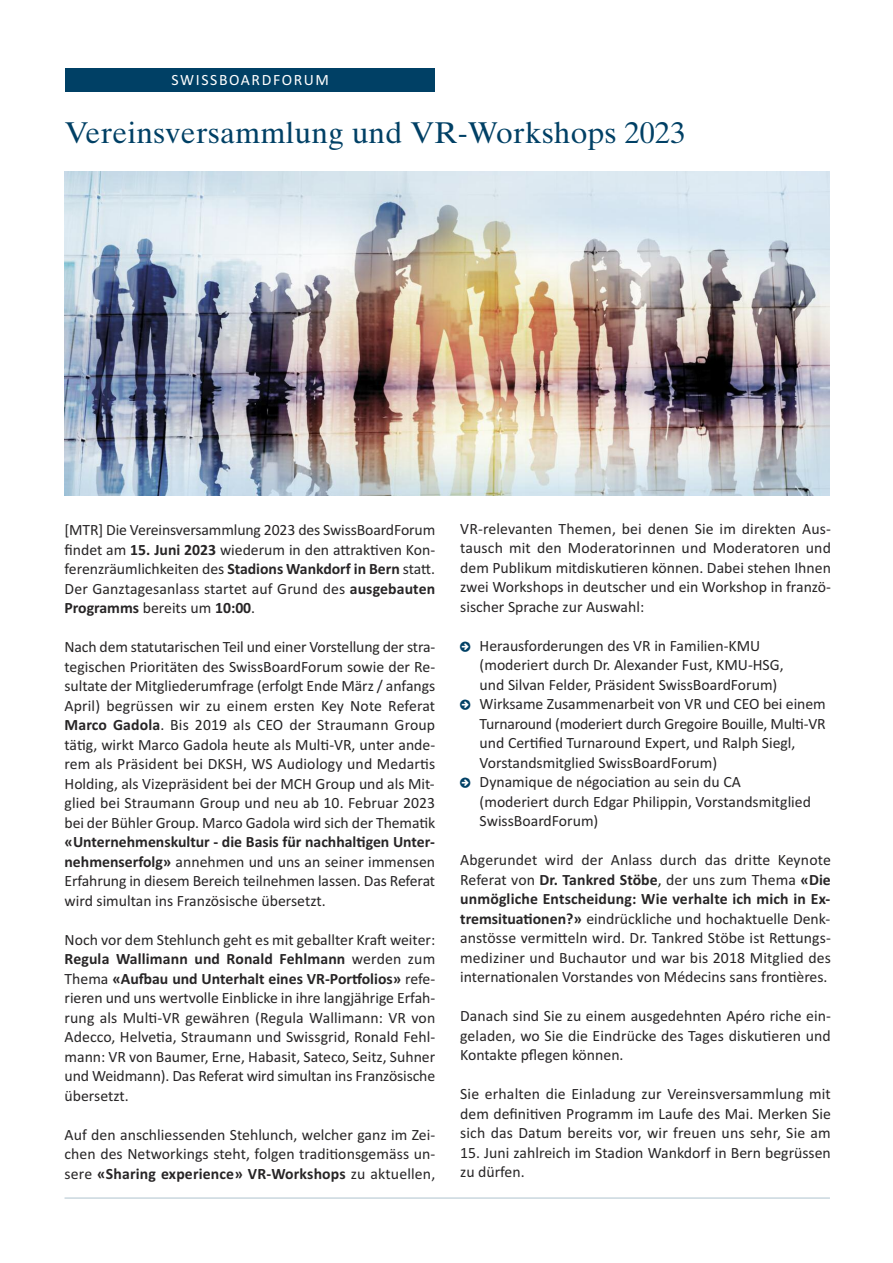
<style>
.page{position:relative;width:893px;height:1263px;background:#fff}
.page>*{position:absolute;margin:0;border:0;box-sizing:border-box;transform-origin:0 0}
.t1{font:30px "Times Ten";letter-spacing:.01em;color:#004065}
.t2{font:15.75px/19.5px "Calibri";color:#272526;text-align:justify}
.t3{font:15.75px "Calibri";letter-spacing:.1em;color:#fff}
.s1{font-weight:700}
</style>
<div class="page">
<div style="left:65px;top:68px;width:370px;height:24px;background:#004065"></div>
<hr style="left:65px;top:1197px;width:765px;height:1px;background:#b3c6d1">
<img style="left:65px;top:172px;width:765px;height:323px">
<p class="t3" style="left:172px;top:70px;width:159px">SWISSBOARDFORUM</p>
<h1 class="t1" style="left:65px;top:122px;width:622px">Vereinsversammlung und VR-Workshops 2023</h1>
<p class="t2" style="left:65px;top:520px;width:372px">[MTR] Die Vereinsversammlung 2023 des SwissBoardForum findet am <span class="s1">15. Juni 2023</span> wiederum in den attraktiven Kon&shy;ferenzräumlichkeiten des <span class="s1">Stadions Wankdorf in Bern</span> statt.<br>Der Ganztagesanlass startet auf Grund des <span class="s1">ausgebauten Programms</span> bereits um <span class="s1">10:00</span>.</p>
<p class="t2" style="left:65px;top:637px;width:372px">Nach dem statutarischen Teil und einer Vorstellung der stra&shy;tegischen Prioritäten des SwissBoardForum sowie der Re&shy;sultate der Mitgliederumfrage (erfolgt Ende März / anfangs April) begrüssen wir zu einem ersten Key Note Referat <span class="s1">Marco Gadola</span>. Bis 2019 als CEO der Straumann Group tätig, wirkt Marco Gadola heute als Multi-VR, unter ande&shy;rem als Präsident bei DKSH, WS Audiology und Medartis Holding, als Vizepräsident bei der MCH Group und als Mit&shy;glied bei Straumann Group und neu ab 10. Februar 2023 bei der Bühler Group. Marco Gadola wird sich der Thematik</p>
<p class="t2" style="left:65px;top:832px;width:372px"><span class="s1">«Unternehmenskultur - die Basis für nachhaltigen Unter&shy;nehmenserfolg»</span> annehmen und uns an seiner immensen Erfahrung in diesem Bereich teilnehmen lassen. Das Referat wird simultan ins Französische übersetzt.</p>
<p class="t2" style="left:65px;top:929px;width:372px">Noch vor dem Stehlunch geht es mit geballter Kraft weiter:<br><span class="s1">Regula Wallimann und Ronald Fehlmann</span> werden zum Thema <span class="s1">«Aufbau und Unterhalt eines VR-Portfolios»</span> refe&shy;rieren und uns wertvolle Einblicke in ihre langjährige Erfah&shy;rung als Multi-VR gewähren (Regula Wallimann: VR von Adecco, Helvetia, Straumann und Swissgrid, Ronald Fehl&shy;mann: VR von Baumer, Erne, Habasit, Sateco, Seitz, Suhner und Weidmann). Das Referat wird simultan ins Französische übersetzt.</p>
<p class="t2" style="left:65px;top:1124px;width:372px">Auf den anschliessenden Stehlunch, welcher ganz im Zei&shy;chen des Networkings steht, folgen traditionsgemäss un&shy;sere <span class="s1">«Sharing experience» VR-Workshops</span> zu aktuellen,</p>
<p class="t2" style="left:460px;top:518px;width:372px">VR-relevanten Themen, bei denen Sie im direkten Aus&shy;tausch mit den Moderatorinnen und Moderatoren und dem Publikum mitdiskutieren können. Dabei stehen Ihnen zwei Workshops in deutscher und ein Workshop in franzö&shy;sischer Sprache zur Auswahl:</p>
<p class="t2" style="left:480px;top:635px;width:348px;text-align:left">Herausforderungen des VR in Familien-KMU (moderiert durch Dr. Alexander Fust, KMU-HSG,<br>und Silvan Felder, Präsident SwissBoardForum)<br>Wirksame Zusammenarbeit von VR und CEO bei einem Turnaround (moderiert durch Gregoire Bouille, Multi-VR und Certified Turnaround Expert, und Ralph Siegl, Vorstandsmitglied SwissBoardForum)<br>Dynamique de négociation au sein du CA<br>(moderiert durch Edgar Philippin, Vorstandsmitglied SwissBoardForum)</p>
<p class="t2" style="left:460px;top:850px;width:372px">Abgerundet wird der Anlass durch das dritte Keynote Referat von <span class="s1">Dr. Tankred Stöbe</span>, der uns zum Thema <span class="s1">«Die unmögliche Entscheidung: Wie verhalte ich mich in Ex&shy;tremsituationen?»</span> eindrückliche und hochaktuelle Denk&shy;anstösse vermitteln wird. Dr. Tankred Stöbe ist Rettungs&shy;mediziner und Buchautor und war bis 2018 Mitglied des internationalen Vorstandes von Médecins sans frontières.</p>
<p class="t2" style="left:460px;top:1006px;width:372px">Danach sind Sie zu einem ausgedehnten Apéro riche ein&shy;geladen, wo Sie die Eindrücke des Tages diskutieren und Kontakte pflegen können.</p>
<p class="t2" style="left:460px;top:1084px;width:372px">Sie erhalten die Einladung zur Vereinsversammlung mit dem definitiven Programm im Laufe des Mai. Merken Sie sich das Datum bereits vor, wir freuen uns sehr, Sie am</p>
<p class="t2" style="left:460px;top:1142px;width:372px">15. Juni zahlreich im Stadion Wankdorf in Bern begrüssen zu dürfen.</p>
</div>
